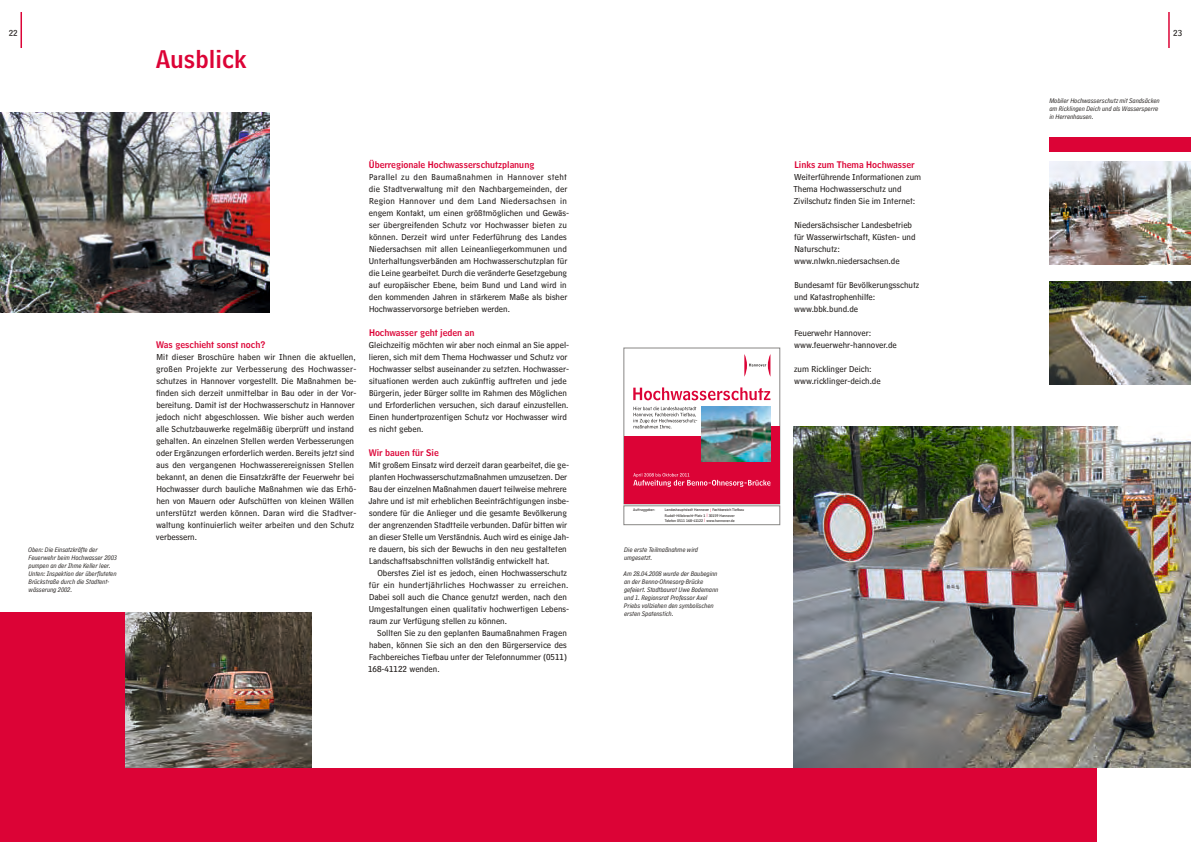
<style>
.page{position:relative;width:1191px;height:842px;background:#fff}
.page>*{position:absolute;margin:0;border:0;box-sizing:border-box;transform-origin:0 0}
.t1{font:24px "HM Headline";color:#dc0336}
.t2{font:9px/12px "HM Text";color:#201c1a}
.t3{font:9px "HM Headline";color:#dc0336}
.t4{font:italic 7px/8px "HM Comment";color:#201c1a}
.t5{font:4px/5.1px "HM Text";color:#201c1a}
.s1{color:#dc0336}
</style>
<div class="page">
<hr style="left:21px;top:12px;width:1px;height:36px;background:#dc0336">
<hr style="left:1168px;top:12px;width:1px;height:36px;background:#dc0336">
<div style="left:623px;top:348px;width:157px;height:156px;border:1px solid #888785"></div>
<div style="left:623px;top:506px;width:157px;height:19px;border:1px solid #888785"></div>
<img style="left:125px;top:612px;width:187px;height:156px">
<div style="left:1049px;top:137px;width:142px;height:15px;background:#dc0336"></div>
<div style="left:0;top:768px;width:1097px;height:74px;background:#dc0336"></div>
<div style="left:0;top:612px;width:125px;height:168px;background:#dc0336"></div>
<img style="left:0;top:112px;width:269px;height:200px">
<img style="left:1049px;top:162px;width:142px;height:102px">
<img style="left:1049px;top:281px;width:142px;height:103px">
<div style="left:624px;top:436px;width:156px;height:68px;background:#dc0336"></div>
<div style="left:764px;top:426px;width:16px;height:49px;background:#dc0336"></div>
<img style="left:702px;top:407px;width:68px;height:55px">
<svg style="left:633px;top:387px;width:137px;height:13px"></svg>
<svg style="left:744px;top:354px;width:26px;height:23px"></svg>
<svg style="left:633px;top:473px;width:137px;height:14px"></svg>
<svg style="left:633px;top:407px;width:64px;height:21px"></svg>
<img style="left:793px;top:427px;width:398px;height:341px">
<p class="t2" style="left:9px;top:26px;width:6px">22</p>
<p class="t2" style="left:1173px;top:26px;width:6px">23</p>
<p class="t4" style="left:28px;top:545px;width:90px">Oben: Die Einsatzkräfte der<br>Feuerwehr beim Hochwasser 2003 pumpen an der Ihme Keller leer.<br>Unten: Inspektion der überfluteten<br>Brückstraße durch die Stadtent&shy;wässerung 2002.</p>
<h1 class="t1" style="left:156px;top:39px;width:92px">Ausblick</h1>
<p class="t3" style="left:156px;top:337px;width:111px">Was geschieht sonst noch?</p>
<p class="t2" style="left:156px;top:350px;width:202px">Mit dieser Broschüre haben wir Ihnen die aktuellen, großen Projekte zur Verbesserung des Hochwasser&shy;schutzes in Hannover vorgestellt. Die Maßnahmen be&shy;finden sich derzeit unmittelbar in Bau oder in der Vor&shy;bereitung. Damit ist der Hochwasserschutz in Hannover jedoch nicht abgeschlossen. Wie bisher auch werden alle Schutzbauwerke regelmäßig überprüft und instand gehalten. An einzelnen Stellen werden Verbesserungen oder Ergänzungen erforderlich werden. Bereits jetzt sind aus den vergangenen Hochwasserereignissen Stellen bekannt, an denen die Einsatzkräfte der Feuerwehr bei Hochwasser durch bauliche Maßnahmen wie das Erhö&shy;hen von Mauern oder Aufschütten von kleinen Wällen unterstützt werden können. Daran wird die Stadtver&shy;waltung kontinuierlich weiter arbeiten und den Schutz verbessern.</p>
<p class="t3" style="left:369px;top:157px;width:167px">Überregionale Hochwasserschutzplanung</p>
<p class="t2" style="left:369px;top:170px;width:202px">Parallel zu den Baumaßnahmen in Hannover steht die Stadtverwaltung mit den Nachbargemeinden, der Region Hannover und dem Land Niedersachsen in engem Kontakt, um einen größtmöglichen und Gewäs&shy;ser übergreifenden Schutz vor Hochwasser bieten zu können. Derzeit wird unter Federführung des Landes Niedersachsen mit allen Leineanliegerkommunen und Unterhaltungsverbänden am Hochwasserschutzplan für die Leine gearbeitet. Durch die veränderte Gesetzgebung auf europäischer Ebene, beim Bund und Land wird in den kommenden Jahren in stärkerem Maße als bisher Hochwasservorsorge betrieben werden.</p>
<p class="t3" style="left:369px;top:325px;width:107px">Hochwasser geht jeden an</p>
<p class="t2" style="left:369px;top:338px;width:202px">Gleichzeitig möchten wir aber noch einmal an Sie appel&shy;lieren, sich mit dem Thema Hochwasser und Schutz vor Hochwasser selbst auseinander zu setzten. Hochwasser&shy;situationen werden auch zukünftig auftreten und jede Bürgerin, jeder Bürger sollte im Rahmen des Möglichen und Erforderlichen versuchen, sich darauf einzustellen.<br>Einen hundertprozentigen Schutz vor Hochwasser wird es nicht geben.</p>
<p class="t3" style="left:369px;top:445px;width:72px">Wir bauen für Sie</p>
<p class="t2" style="left:368px;top:458px;width:202px">Mit großem Einsatz wird derzeit daran gearbeitet, die ge&shy;planten Hochwasserschutzmaßnahmen umzusetzen. Der Bau der einzelnen Maßnahmen dauert teilweise mehrere Jahre und ist mit erheblichen Beeinträchtigungen insbe&shy;sondere für die Anlieger und die gesamte Bevölkerung der angrenzenden Stadtteile verbunden. Dafür bitten wir an dieser Stelle um Verständnis. Auch wird es einige Jah&shy;re dauern, bis sich der Bewuchs in den neu gestalteten Landschaftsabschnitten vollständig entwickelt hat.</p>
<p class="t2" style="left:369px;top:566px;width:202px;text-indent:9px">Oberstes Ziel ist es jedoch, einen Hochwasserschutz für ein hundertjährliches Hochwasser zu erreichen.<br>Dabei soll auch die Chance genutzt werden, nach den Umgestaltungen einen qualitativ hochwertigen Lebens&shy;raum zur Verfügung stellen zu können.</p>
<p class="t2" style="left:368px;top:626px;width:201px;text-align:justify;text-indent:9px">Sollten Sie zu den geplanten Baumaßnahmen Fragen haben, können Sie sich an den den Bürgerservice des Fach- bereiches Tiefbau unter der Telefonnummer (0511)<br>168-41122 wenden.</p>
<p class="t5" style="left:633px;top:507px;width:23px">Auftraggeber:</p>
<p class="t5" style="left:665px;top:507px;width:81px">Landeshauptstadt Hannover<span class="s1">|</span>Fachbereich Tiefbau<br>Rudolf-Hillebrecht-Platz 1<span class="s1">|</span>30159 Hannover<br>Telefon 0511 168-41122 <span class="s1">|</span>www.hannover.de</p>
<p class="t4" style="left:624px;top:545px;width:75px">Die erste Teilmaßnahme wird umgesetzt.</p>
<p class="t4" style="left:623px;top:569px;width:96px">Am 28.04.2008 wurde der Baubeginn an der Benno-Ohnesorg-Brücke gefeiert. Stadtbaurat Uwe Bodemann und 1. Regionsrat Professor Axel<br>Priebs vollziehen den symbolischen ersten Spatenstich.</p>
<p class="t3" style="left:794px;top:157px;width:122px">Links zum Thema Hochwasser</p>
<p class="t2" style="left:793px;top:170px;width:129px">Weiterführende Informationen zum<br>Thema Hochwasserschutz und<br>Zivilschutz finden Sie im Internet:</p>
<p class="t2" style="left:794px;top:218px;width:123px">Niedersächsischer Landesbetrieb für Wasserwirtschaft, Küsten- und<br>Naturschutz: www.nlwkn.niedersachsen.de</p>
<p class="t2" style="left:794px;top:278px;width:127px">Bundesamt für Bevölkerungsschutz und Katastrophenhilfe: www.bbk.bund.de</p>
<p class="t2" style="left:794px;top:326px;width:104px">Feuerwehr Hannover: www.feuerwehr-hannover.de</p>
<p class="t2" style="left:794px;top:362px;width:88px">zum Ricklinger Deich: www.ricklinger-deich.de</p>
<p class="t4" style="left:1049px;top:96px;width:112px">Mobiler Hochwasserschutz mit Sandsäcken am Ricklingen Deich und als Wassersperre in Herrenhausen.</p>
</div>
